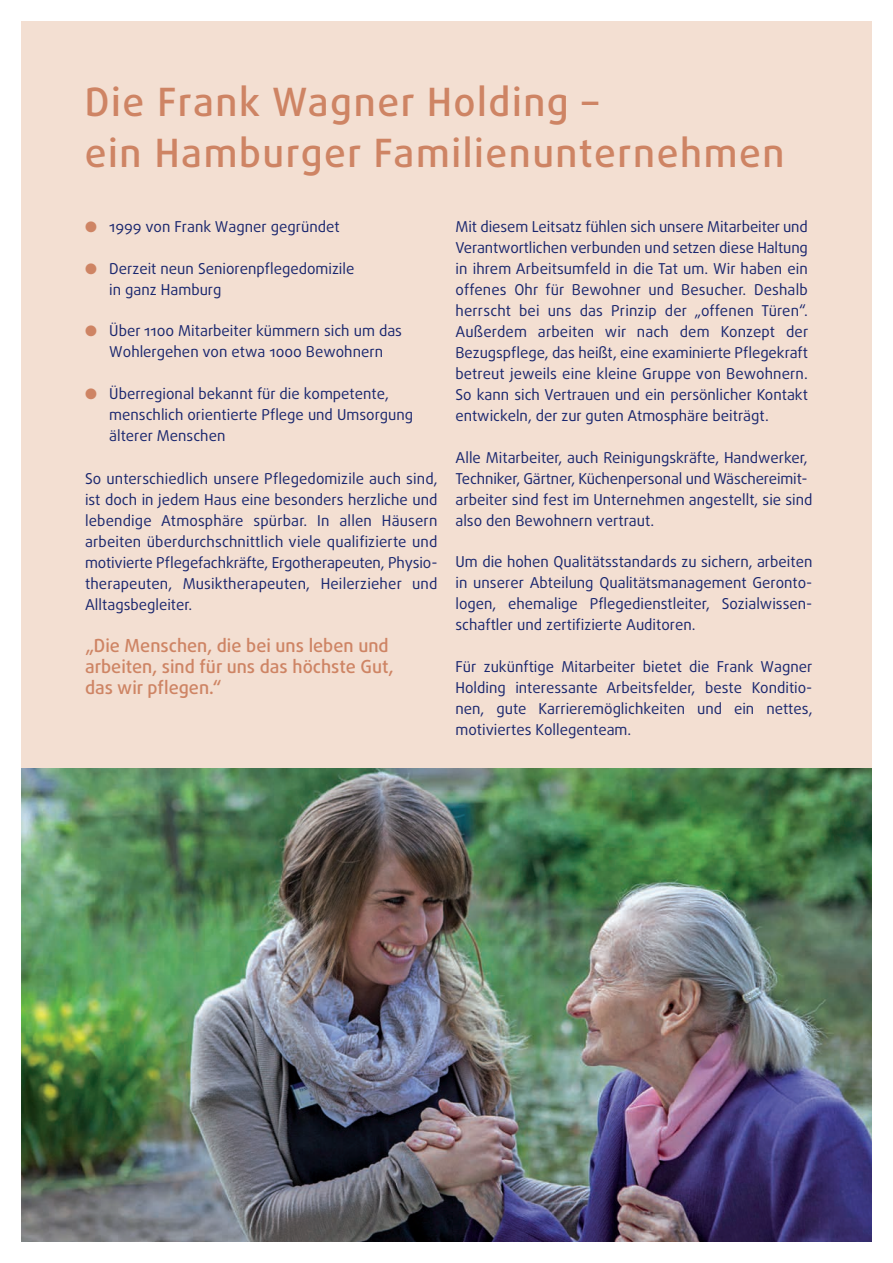
<style>
.page{position:relative;width:893px;height:1263px;background:#fff}
.page>*{position:absolute;margin:0;border:0;box-sizing:border-box;transform-origin:0 0}
.t1{font:500 39px/51px "Daxline OT";letter-spacing:.04em;color:#ce8464}
.t2{font:500 18px/21px "Daxline OT";color:#ce8464}
.t3{font:15px/21px "Daxline OT";color:#19266e;text-align:justify}
.s1{color:#ce8464}
</style>
<div class="page">
<div style="left:21px;top:21px;width:851px;height:906px;background:#f3dfd2"></div>
<img style="left:21px;top:768px;width:851px;height:474px">
<h1 class="t1" style="left:85px;top:79px;width:701px">Die Frank Wagner Holding –<br>ein Hamburger Familienunternehmen</h1>
<p class="t3" style="left:85px;top:217px;width:256px"><span class="s1">●</span> 1999 von Frank Wagner gegründet</p>
<p class="t3" style="left:109px;top:259px;width:247px;text-indent:-24px"><span class="s1">●</span> Derzeit neun Seniorenpflegedomizile in ganz Hamburg</p>
<p class="t3" style="left:85px;top:322px;width:318px;text-align:center"><span class="s1">●</span> Über 1100 Mitarbeiter kümmern sich um das<br>Wohlergehen von etwa 1000 Bewohnern</p>
<p class="t3" style="left:109px;top:384px;width:305px;text-align:left;text-indent:-24px"><span class="s1">●</span> Überregional bekannt für die kompetente, menschlich orientierte Pflege und Umsorgung älterer Menschen</p>
<p class="t3" style="left:85px;top:468px;width:354px">So unterschiedlich unsere Pflegedomizile auch sind, ist doch in jedem Haus eine besonders herzliche und lebendige Atmosphäre spürbar. In allen Häusern arbeiten überdurchschnittlich viele qualifizierte und motivierte Pflegefachkräfte, Ergotherapeuten, Physio&shy;therapeuten, Musiktherapeuten, Heilerzieher und Alltagsbegleiter.</p>
<p class="t2" style="left:85px;top:636px;width:310px">„Die Menschen, die bei uns leben und arbeiten, sind für uns das höchste Gut, das wir pflegen.“</p>
<p class="t3" style="left:455px;top:216px;width:354px">Mit diesem Leitsatz fühlen sich unsere Mitarbeiter und Verantwortlichen verbunden und setzen diese Haltung in ihrem Arbeitsumfeld in die Tat um. Wir haben ein offenes Ohr für Bewohner und Besucher. Deshalb herrscht bei uns das Prinzip der „offenen Türen“.<br>Außerdem arbeiten wir nach dem Konzept der Bezugspflege, das heißt, eine examinierte Pflegekraft betreut jeweils eine kleine Gruppe von Bewohnern.<br>So kann sich Vertrauen und ein persönlicher Kontakt entwickeln, der zur guten Atmosphäre beiträgt.</p>
<p class="t3" style="left:455px;top:447px;width:358px;text-align:left">Alle Mitarbeiter, auch Reinigungskräfte, Handwerker, Techniker, Gärtner, Küchenpersonal und Wäschereimit&shy;arbeiter sind fest im Unternehmen angestellt, sie sind also den Bewohnern vertraut.</p>
<p class="t3" style="left:455px;top:551px;width:358px">Um die hohen Qualitätsstandards zu sichern, arbeiten in unserer Abteilung Qualitätsmanagement Geronto&shy;logen, ehemalige Pflegedienstleiter, Sozialwissen&shy;schaftler und zertifizierte Auditoren.</p>
<p class="t3" style="left:455px;top:656px;width:358px">Für zukünftige Mitarbeiter bietet die Frank Wagner Holding interessante Arbeitsfelder, beste Konditio&shy;nen, gute Karrieremöglichkeiten und ein nettes, motiviertes Kollegenteam.</p>
</div>
